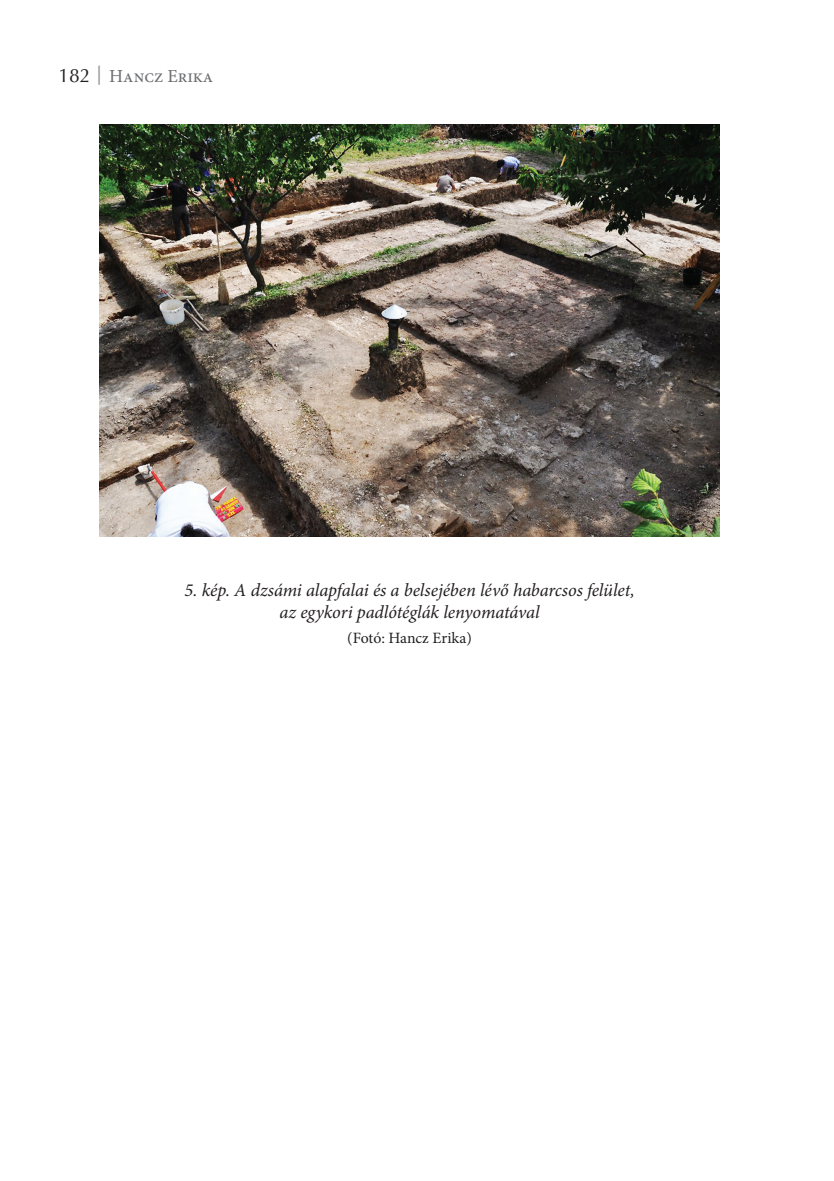
<style>
.page{position:relative;width:834px;height:1181px;background:#fff}
.page>*{position:absolute;margin:0;border:0;box-sizing:border-box;transform-origin:0 0}
.t1{font:italic 18.38px/22.8px "Minion Pro";letter-spacing:-.005em;color:#231f20;text-align:center}
.t2{font:18.38px "Minion Pro";color:#6c6d70}
.t3{font:15.75px "Minion Pro";color:#231f20}
.s1{font-family:"Optima LT HU";font-size:19.25px;color:#231f20}
.s2{font-family:"Bookman Old Style";font-size:15.75px;color:#939598}
</style>
<div class="page">
<img style="left:99px;top:124px;width:620px;height:413px">
<p class="t2" style="left:58px;top:64px;width:156px"><span class="s1">182</span> <span class="s2">│</span> Hancz Erika</p>
<p class="t1" style="left:184px;top:578px;width:451px">5. kép. A dzsámi alapfalai és a belsejében lévő habarcsos felület, az egykori padlótéglák lenyomatával</p>
<p class="t3" style="left:347px;top:627px;width:126px">(Fotó: Hancz Erika)</p>
</div>
